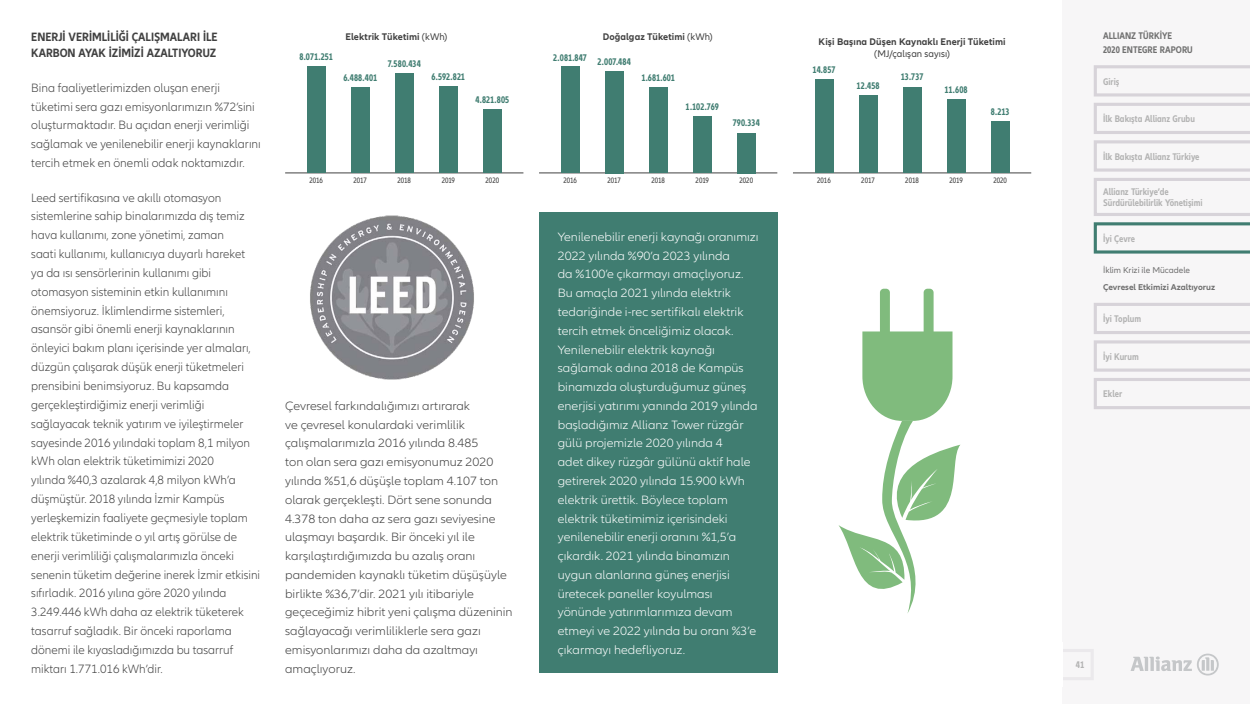
<style>
.page{position:relative;width:1250px;height:704px;background:#fff}
.page>*{position:absolute;margin:0;border:0;box-sizing:border-box;transform-origin:0 0}
.t1{font:300 12.5px/18.8px "Allianz Neo";color:#414141}
.t2{font:300 12.5px/18.8px "Allianz Neo";color:#fff;scale:1.04 1}
.t3{font:300 12.5px/18.8px "Allianz Neo";color:#414141;scale:1.04 1}
.t4{font:700 condensed 12.5px/16.3px "Allianz Neo";color:#414141;scale:1.04 1}
.t5{font:700 condensed 10px/11.2px "Allianz Neo";color:#b3b3b3}
.t6{font:700 condensed 10px "Allianz Neo";letter-spacing:.005em;color:#407d71}
.t7{font:700 10px "Allianz Neo";letter-spacing:.005em;color:#414141}
.t8{font:700 condensed 10px/13.8px "Allianz Neo";color:#707070}
.t9{font:10px "Allianz Neo";letter-spacing:.005em;color:#414141}
.t10{font:700 8.75px "Allianz Neo";color:#707070}
.t11{font:8.75px "Allianz Neo";color:#707070}
.t12{font:condensed 8.19px "Allianz Neo";color:#414141}
.s1{font-weight:400}
</style>
<div class="page">
<div style="left:1062px;top:0;width:188px;height:703px;background:#f7f6f7"></div>
<svg style="left:1063px;top:649px;width:30px;height:31px"></svg>
<svg style="left:1131px;top:653px;width:88px;height:22px"></svg>
<svg style="left:1093px;top:65px;width:157px;height:189px"></svg>
<svg style="left:1094px;top:303px;width:156px;height:106px"></svg>
<div style="left:539px;top:212px;width:238px;height:460px;background:#407d71"></div>
<hr style="left:285px;top:172px;width:238px;height:1px;background:#414141">
<div style="left:307px;top:67px;width:19px;height:106px;background:#407d71"></div>
<div style="left:351px;top:87px;width:19px;height:86px;background:#407d71"></div>
<div style="left:395px;top:73px;width:19px;height:100px;background:#407d71"></div>
<div style="left:439px;top:86px;width:19px;height:87px;background:#407d71"></div>
<div style="left:483px;top:109px;width:19px;height:64px;background:#407d71"></div>
<hr style="left:539px;top:172px;width:238px;height:1px;background:#414141">
<div style="left:561px;top:67px;width:18px;height:106px;background:#407d71"></div>
<div style="left:605px;top:71px;width:19px;height:102px;background:#407d71"></div>
<div style="left:649px;top:88px;width:19px;height:85px;background:#407d71"></div>
<div style="left:693px;top:117px;width:19px;height:56px;background:#407d71"></div>
<div style="left:737px;top:133px;width:19px;height:40px;background:#407d71"></div>
<hr style="left:793px;top:172px;width:238px;height:1px;background:#414141">
<div style="left:815px;top:79px;width:18px;height:94px;background:#407d71"></div>
<div style="left:859px;top:95px;width:18px;height:78px;background:#407d71"></div>
<div style="left:903px;top:87px;width:18px;height:86px;background:#407d71"></div>
<div style="left:947px;top:100px;width:19px;height:73px;background:#407d71"></div>
<div style="left:991px;top:121px;width:19px;height:52px;background:#407d71"></div>
<img style="left:310px;top:215px;width:164px;height:165px">
<div style="left:924px;top:288px;width:10px;height:56px;background:#80bb7d;border-radius:4px"></div>
<div style="left:880px;top:288px;width:10px;height:56px;background:#80bb7d;border-radius:4px"></div>
<svg style="left:839px;top:331px;width:122px;height:282px"></svg>
<p class="t4" style="left:31px;top:29px;width:181px">ENERJİ VERİMLİLİĞİ ÇALIŞMALARI İLE<br>KARBON AYAK İZİMİZİ AZALTIYORUZ</p>
<p class="t1" style="left:31px;top:78px;width:231px">Bina faaliyetlerimizden oluşan enerji tüketimi sera gazı emisyonlarımızın %72’sini oluşturmaktadır. Bu açıdan enerji verimliği sağlamak ve yenilenebilir enerji kaynaklarını tercih etmek en önemli odak noktamızdır.</p>
<p class="t1" style="left:31px;top:188px;width:230px">Leed sertifikasına ve akıllı otomasyon sistemlerine sahip binalarımızda dış temiz hava kullanımı, zone yönetimi, zaman<br>saati kullanımı, kullanıcıya duyarlı hareket ya da ısı sensörlerinin kullanımı gibi otomasyon sisteminin etkin kullanımını önemsiyoruz. İklimlendirme sistemleri, asansör gibi önemli enerji kaynaklarının önleyici bakım planı içerisinde yer almaları, düzgün çalışarak düşük enerji tüketmeleri prensibini benimsiyoruz. Bu kapsamda gerçekleştirdiğimiz enerji verimliği sağlayacak teknik yatırım ve iyileştirmeler sayesinde 2016 yılındaki toplam 8,1 milyon kWh olan elektrik tüketimimizi 2020<br>yılında %40,3 azalarak 4,8 milyon kWh’a düşmüştür. 2018 yılında İzmir Kampüs yerleşkemizin faaliyete geçmesiyle toplam elektrik tüketiminde o yıl artış görülse de enerji verimliliği çalışmalarımızla önceki senenin tüketim değerine inerek İzmir etkisini sıfırladık. 2016 yılına göre 2020 yılında 3.249.446 kWh daha az elektrik tüketerek tasarruf sağladık. Bir önceki raporlama dönemi ile kıyasladığımızda bu tasarruf miktarı 1.771.016 kWh’dir.</p>
<p class="t6" style="left:299px;top:51px;width:35px">8.071.251</p>
<p class="t7" style="left:346px;top:31px;width:103px">Elektrik Tüketimi <span class="s1">(kWh)</span></p>
<p class="t6" style="left:343px;top:72px;width:35px">6.488.401</p>
<p class="t6" style="left:388px;top:58px;width:34px">7.580.434</p>
<p class="t6" style="left:432px;top:71px;width:35px">6.592.821</p>
<p class="t6" style="left:475px;top:94px;width:35px">4.821.805</p>
<p class="t12" style="left:309px;top:175px;width:15px">2016</p>
<p class="t12" style="left:354px;top:175px;width:15px">2017</p>
<p class="t12" style="left:398px;top:175px;width:15px">2018</p>
<p class="t12" style="left:442px;top:175px;width:15px">2019</p>
<p class="t12" style="left:486px;top:175px;width:15px">2020</p>
<p class="t3" style="left:285px;top:396px;width:220px">Çevresel farkındalığımızı artırarak<br>ve çevresel konulardaki verimlilik çalışmalarımızla 2016 yılında 8.485<br>ton olan sera gazı emisyonumuz 2020 yılında %51,6 düşüşle toplam 4.107 ton olarak gerçekleşti. Dört sene sonunda 4.378 ton daha az sera gazı seviyesine ulaşmayı başardık. Bir önceki yıl ile karşılaştırdığımızda bu azalış oranı pandemiden kaynaklı tüketim düşüşüyle birlikte %36,7’dir. 2021 yılı itibariyle geçeceğimiz hibrit yeni çalışma düzeninin sağlayacağı verimliliklerle sera gazı emisyonlarımızı daha da azaltmayı amaçlıyoruz.</p>
<p class="t7" style="left:603px;top:31px;width:112px">Doğalgaz Tüketimi <span class="s1">(kWh)</span></p>
<p class="t6" style="left:553px;top:53px;width:79px">2.081.847 2.007.484</p>
<p class="t6" style="left:641px;top:72px;width:35px">1.681.601</p>
<p class="t6" style="left:686px;top:101px;width:35px">1.102.769</p>
<p class="t6" style="left:733px;top:117px;width:29px">790.334</p>
<p class="t12" style="left:563px;top:175px;width:15px">2016</p>
<p class="t12" style="left:607px;top:175px;width:15px">2017</p>
<p class="t12" style="left:651px;top:175px;width:15px">2018</p>
<p class="t12" style="left:696px;top:175px;width:15px">2019</p>
<p class="t12" style="left:739px;top:175px;width:15px">2020</p>
<p class="t2" style="left:558px;top:227px;width:195px">Yenilenebilir enerji kaynağı oranımızı 2022 yılında %90’a 2023 yılında<br>da %100’e çıkarmayı amaçlıyoruz.<br>Bu amaçla 2021 yılında elektrik tedariğinde i-rec sertifikalı elektrik tercih etmek önceliğimiz olacak.<br>Yenilenebilir elektrik kaynağı sağlamak adına 2018 de Kampüs binamızda oluşturduğumuz güneş enerjisi yatırımı yanında 2019 yılında başladığımız Allianz Tower rüzgâr gülü projemizle 2020 yılında 4<br>adet dikey rüzgâr gülünü aktif hale getirerek 2020 yılında 15.900 kWh elektrik ürettik. Böylece toplam elektrik tüketimimiz içerisindeki yenilenebilir enerji oranını %1,5’a çıkardık. 2021 yılında binamızın uygun alanlarına güneş enerjisi üretecek paneller koyulması yönünde yatırımlarımıza devam etmeyi ve 2022 yılında bu oranı %3’e çıkarmayı hedefliyoruz.</p>
<p class="t7" style="left:819px;top:36px;width:188px">Kişi Başına Düşen Kaynaklı Enerji Tüketimi</p>
<p class="t9" style="left:874px;top:48px;width:77px">(MJ/çalışan sayısı)</p>
<p class="t6" style="left:813px;top:64px;width:24px">14.857</p>
<p class="t6" style="left:856px;top:80px;width:25px">12.458</p>
<p class="t6" style="left:901px;top:71px;width:24px">13.737</p>
<p class="t6" style="left:945px;top:84px;width:25px">11.608</p>
<p class="t6" style="left:991px;top:106px;width:20px">8.213</p>
<p class="t12" style="left:817px;top:175px;width:15px">2016</p>
<p class="t12" style="left:861px;top:175px;width:15px">2017</p>
<p class="t12" style="left:905px;top:175px;width:15px">2018</p>
<p class="t12" style="left:949px;top:175px;width:15px">2019</p>
<p class="t12" style="left:993px;top:175px;width:15px">2020</p>
<p class="t8" style="left:1103px;top:29px;width:91px">ALLIANZ TÜRKİYE<br>2020 ENTEGRE RAPORU</p>
<p class="t5" style="left:1103px;top:76px;width:18px">Giriş</p>
<p class="t5" style="left:1103px;top:113px;width:93px">İlk Bakışta Allianz Grubu</p>
<p class="t5" style="left:1103px;top:151px;width:98px">İlk Bakışta Allianz Türkiye</p>
<p class="t5" style="left:1103px;top:186px;width:101px">Allianz Türkiye’de<br>Sürdürülebilirlik Yönetişimi</p>
<p class="t5" style="left:1103px;top:233px;width:33px">İyi Çevre</p>
<p class="t11" style="left:1103px;top:265px;width:89px">İklim Krizi ile Mücadele</p>
<p class="t10" style="left:1103px;top:282px;width:114px">Çevresel Etkimizi Azaltıyoruz</p>
<p class="t5" style="left:1103px;top:313px;width:40px">İyi Toplum</p>
<p class="t5" style="left:1103px;top:351px;width:37px">İyi Kurum</p>
<p class="t5" style="left:1103px;top:388px;width:21px">Ekler</p>
<p class="t5" style="left:1076px;top:659px;width:10px">41</p>
</div>
